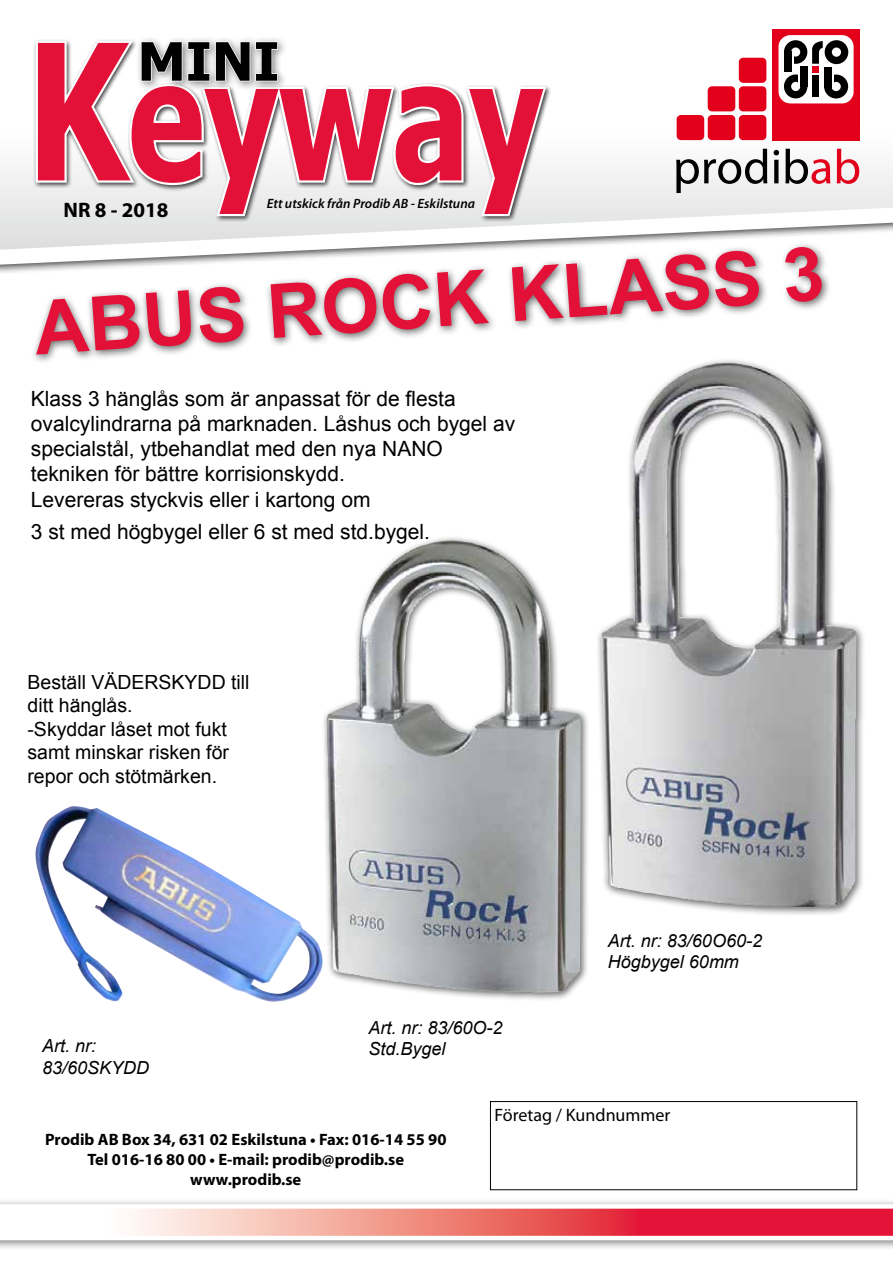
<style>
.page{position:relative;width:893px;height:1263px;background:#fff}
.page>*{position:absolute;margin:0;border:0;box-sizing:border-box;transform-origin:0 0}
.t1{font:700 166.65px "Tahoma";color:#e31138;scale:.77 1}
.t2{font:700 75px "Arial";color:#e31138}
.t3{font:700 52.95px "Tahoma";color:#000}
.t4{font:21px/25.2px "Arial";color:#000}
.t5{font:700 21px "Myriad Pro";color:#000}
.t6{font:19.5px/23.4px "Arial";color:#000}
.t7{font:italic 18px/21.6px "Arial";color:#000}
.t8{font:18px "Myriad Pro";color:#000}
.t9{font:700 16.5px/19.8px "Myriad Pro";color:#000;text-align:center}
.t10{font:italic 600 13.5px "Myriad Pro";color:#000}
.s1{font-size:189.15px}
</style>
<div class="page">
<svg style="left:0;top:29px;width:893px;height:235px"></svg>
<div style="left:33px;top:39px;width:519px;height:183px;background:#000;opacity:.75"></div>
<div style="left:135px;top:36px;width:153px;height:55px;background:#fbfbfb"></div>
<svg style="left:34px;top:38px;width:515px;height:180px"></svg>
<div style="left:772px;top:29px;width:87px;height:111px;background:#e2001a"></div>
<div style="left:778px;top:35px;width:76px;height:68px;background:#fff;border-radius:12px"></div>
<div style="left:812px;top:75px;width:7px;height:21px;background:#000"></div>
<div style="left:812px;top:67px;width:7px;height:6px;background:#e2001a"></div>
<div style="left:825px;top:40px;width:23px;height:24px;background:#000;border-radius:50%"></div>
<div style="left:832px;top:48px;width:9px;height:9px;background:#fff;border-radius:50%"></div>
<div style="left:784px;top:74px;width:23px;height:24px;background:#000;border-radius:50%"></div>
<div style="left:791px;top:82px;width:9px;height:9px;background:#fff;border-radius:50%"></div>
<svg style="left:798px;top:74px;width:2px;height:10px"></svg>
<div style="left:800px;top:66px;width:7px;height:21px;background:#000"></div>
<div style="left:784px;top:40px;width:23px;height:24px;background:#000;border-radius:50%"></div>
<div style="left:791px;top:47px;width:9px;height:10px;background:#fff;border-radius:50%"></div>
<svg style="left:791px;top:52px;width:3px;height:13px"></svg>
<div style="left:784px;top:51px;width:7px;height:21px;background:#000"></div>
<div style="left:824px;top:75px;width:24px;height:23px;background:#000;border-radius:50%"></div>
<div style="left:831px;top:82px;width:10px;height:9px;background:#fff;border-radius:50%"></div>
<svg style="left:831px;top:74px;width:3px;height:13px"></svg>
<div style="left:824px;top:67px;width:7px;height:20px;background:#000"></div>
<svg style="left:812px;top:41px;width:11px;height:23px"></svg>
<div style="left:739px;top:115px;width:27px;height:25px;background:#e2001a;border-radius:4px"></div>
<div style="left:739px;top:86px;width:27px;height:25px;background:#e2001a;border-radius:4px"></div>
<div style="left:739px;top:58px;width:27px;height:25px;background:#e2001a;border-radius:4px"></div>
<div style="left:708px;top:115px;width:27px;height:25px;background:#e2001a;border-radius:4px"></div>
<div style="left:708px;top:86px;width:27px;height:25px;background:#e2001a;border-radius:4px"></div>
<div style="left:677px;top:115px;width:27px;height:25px;background:#e2001a;border-radius:4px"></div>
<svg style="left:676px;top:149px;width:91px;height:44px"></svg>
<svg style="left:774px;top:150px;width:5px;height:33px"></svg>
<svg style="left:785px;top:149px;width:45px;height:35px"></svg>
<svg style="left:837px;top:149px;width:22px;height:35px"></svg>
<div style="left:0;top:1198px;width:893px;height:52px;background:#000;opacity:.5"></div>
<svg style="left:0;top:1204px;width:893px;height:36px"></svg>
<div style="left:490px;top:1101px;width:367px;height:89px;border:1px solid #000"></div>
<div style="left:596px;top:357px;width:270px;height:559px;background:#000;opacity:.6"></div>
<img style="left:601px;top:363px;width:256px;height:544px">
<div style="left:321px;top:535px;width:269px;height:467px;background:#000;opacity:.6"></div>
<img style="left:326px;top:544px;width:255px;height:449px">
<div style="left:31px;top:241px;width:801px;height:123px;background:#000;opacity:.6"></div>
<img style="left:35px;top:806px;width:290px;height:196px">
<h3 class="t3" style="left:138px;top:24px;width:144px">MINI</h3>
<h1 class="t1" style="left:27px;top:3px;width:672px"><span class="s1">K</span>eyway</h1>
<p class="t10" style="left:267px;top:195px;width:210px">Ett utskick från Prodib AB - Eskilstuna</p>
<p class="t5" style="left:64px;top:196px;width:106px">NR 8 - 2018</p>
<h2 class="t2" style="left:31px;top:278px;width:793px;rotate:-4deg">ABUS ROCK KLASS 3</h2>
<p class="t4" style="left:31px;top:386px;width:486px">Klass 3 hänglås som är anpassat för de flesta ovalcylindrarna på marknaden. Låshus och bygel av specialstål, ytbehandlat med den nya NANO tekniken för bättre korrisionskydd.<br>Levereras styckvis eller i kartong om</p>
<p class="t4" style="left:31px;top:519px;width:401px">3 st med högbygel eller 6 st med std.bygel.</p>
<p class="t6" style="left:27px;top:671px;width:224px">Beställ VÄDERSKYDD till ditt hänglås.<br>-Skyddar låset mot fukt samt minskar risken för repor och stötmärken.</p>
<p class="t7" style="left:42px;top:1035px;width:109px">Art. nr:<br>83/60SKYDD</p>
<p class="t7" style="left:368px;top:1017px;width:136px">Art. nr: 83/60O-2<br>Std.Bygel</p>
<p class="t7" style="left:608px;top:930px;width:156px">Art. nr: 83/60O60-2<br>Högbygel 60mm</p>
<p class="t8" style="left:495px;top:1104px;width:177px">Företag / Kundnummer</p>
<p class="t9" style="left:45px;top:1129px;width:403px">Prodib AB Box 34, 631 02 Eskilstuna • Fax: 016-14 55 90<br>Tel 016-16 80 00 • E-mail: prodib@prodib.se www.prodib.se</p>
</div>
